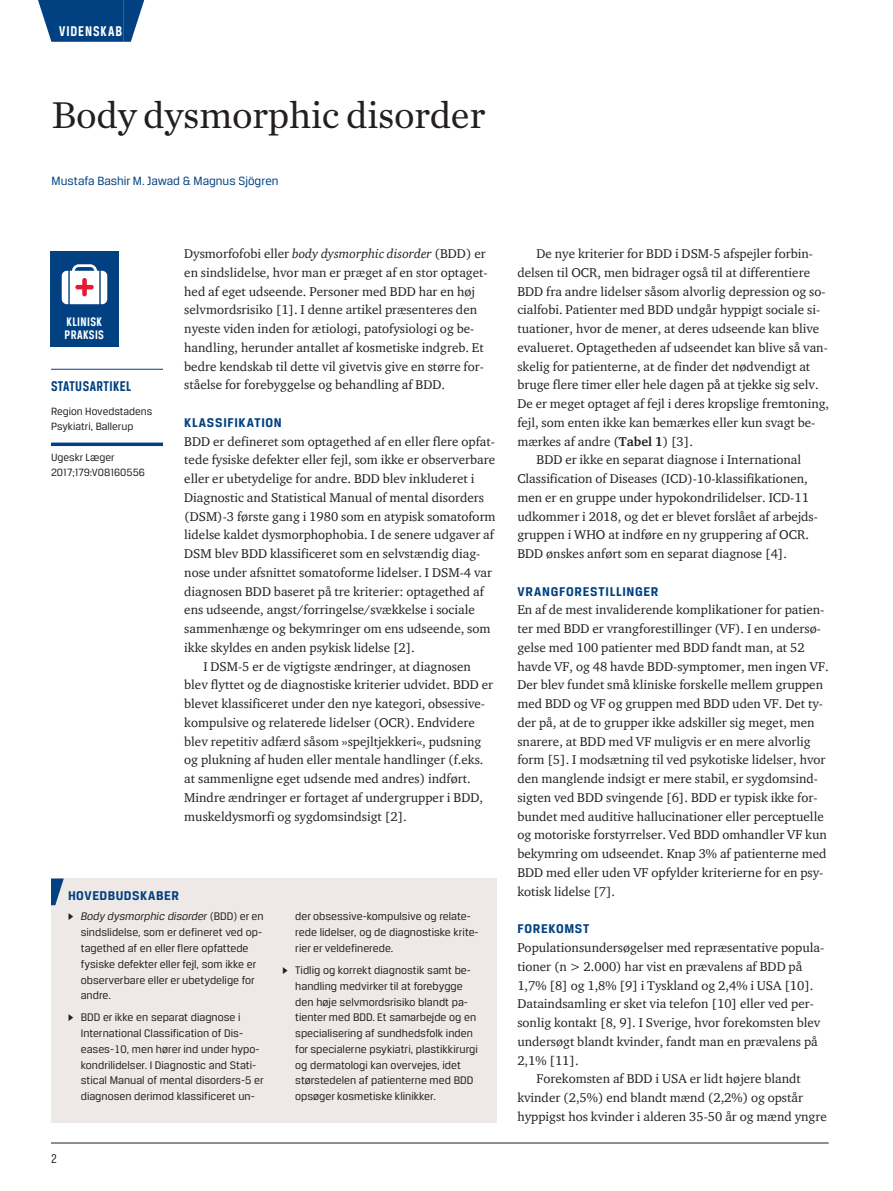
<style>
.page{position:relative;width:893px;height:1191px;background:#fff}
.page>*{position:absolute;margin:0;border:0;box-sizing:border-box;transform-origin:0 0}
.t1{font:39px "Chronicle Text G1";letter-spacing:-.01em;color:#231f20}
.t2{font:700 15px "Breuer Condensed";letter-spacing:.03em;color:#014081}
.t3{font:700 15px "Breuer Condensed";letter-spacing:.065em;color:#fff}
.t4{font:700 13.5px "Breuer Text";letter-spacing:.05em;color:#014081}
.t5{font:13.5px "Breuer Condensed";color:#231f20}
.t6{font:700 13.2px/13.2px "Breuer Condensed";letter-spacing:.03em;color:#fff}
.t7{font:13.05px/18.8px "ITC Charter Com";color:#231f20}
.t8{font:12.75px "Breuer Text";color:#014081}
.t9{font:11.7px/15.8px "Breuer Text";color:#231f20}
.t10{font:11.25px/15px "Breuer Text";color:#231f20}
.s1{font-style:italic}
.s2{font-family:"Greta Text"}
.s3{font-weight:700}
</style>
<div class="page">
<hr style="left:51px;top:1142px;width:778px;height:1px;background:#231f20">
<div style="left:59px;top:0;width:64px;height:42px;background:#014081"></div>
<svg style="left:38px;top:0;width:21px;height:42px"></svg>
<svg style="left:123px;top:0;width:21px;height:42px"></svg>
<hr style="left:51px;top:369px;width:112px;height:1px;background:#014081">
<svg style="left:51px;top:442px;width:112px;height:4px"></svg>
<div style="left:51px;top:878px;width:445px;height:245px;background:#eee9e6"></div>
<svg style="left:51px;top:878px;width:13px;height:27px"></svg>
<div style="left:50px;top:251px;width:69px;height:95px;background:#014081"></div>
<svg style="left:62px;top:264px;width:45px;height:40px;background:#cdc9d8"></svg>
<p class="t3" style="left:59px;top:23px;width:65px">VIDENSKAB</p>
<h1 class="t1" style="left:52px;top:86px;width:435px">Body dysmorphic disorder</h1>
<p class="t8" style="left:52px;top:174px;width:228px">Mustafa Bashir M. Jawad &amp; Magnus Sjögren</p>
<p class="t6" style="left:65px;top:315px;width:41px">KLINISK<br>PRAKSIS</p>
<p class="t2" style="left:51px;top:378px;width:82px">STATUSARTIKEL</p>
<p class="t10" style="left:51px;top:403px;width:103px">Region Hovedstadens<br>Psykiatri, Ballerup</p>
<p class="t10" style="left:51px;top:450px;width:96px">Ugeskr Læger<br>2017;179:V08160556</p>
<p class="t7" style="left:184px;top:244px;width:305px">Dysmorfofobi eller <span class="s1">body dysmorphic disorder</span> (BDD) er en sindslidelse, hvor man er præget af en stor optaget&shy;hed af eget udseende. Personer med BDD har en høj selvmordsrisiko [1]. I denne artikel præsenteres den nyeste viden inden for ætiologi, patofysiologi og be&shy;handling, herunder antallet af kosmetiske indgreb. Et bedre kendskab til dette vil givetvis give en større for&shy;ståelse for forebyggelse og behandling af BDD.</p>
<p class="t4" style="left:184px;top:415px;width:99px">KLASSIFIKATION</p>
<p class="t7" style="left:184px;top:431px;width:312px">BDD er defineret som optagethed af en eller flere opfat-</p>
<p class="t7" style="left:184px;top:450px;width:312px">tede fysiske defekter eller fejl, som ikke er observerbare</p>
<p class="t7" style="left:184px;top:469px;width:292px">eller er ubetydelige for andre. BDD blev inkluderet i</p>
<p class="t7" style="left:184px;top:488px;width:301px">Diagnostic and Statistical Manual of mental disorders</p>
<p class="t7" style="left:184px;top:506px;width:313px">(DSM)-3 første gang i 1980 som en atypisk somatoform</p>
<p class="t7" style="left:184px;top:525px;width:311px">lidelse kaldet dysmorphophobia. I de senere udgaver af</p>
<p class="t7" style="left:184px;top:544px;width:298px">DSM blev BDD klassificeret som en selvstændig diag-</p>
<p class="t7" style="left:184px;top:563px;width:309px">nose under afsnittet somatoforme lidelser. I DSM-4 var</p>
<p class="t7" style="left:184px;top:581px;width:301px">diagnosen BDD baseret på tre kriterier: optagethed af</p>
<p class="t7" style="left:184px;top:600px;width:292px">ens udseende, angst/forringelse/svækkelse i sociale</p>
<p class="t7" style="left:184px;top:619px;width:308px">sammenhænge og bekymringer om ens udseende, som</p>
<p class="t7" style="left:184px;top:638px;width:232px">ikke skyldes en anden psykisk lidelse [2].</p>
<p class="t7" style="left:203px;top:656px;width:269px">I DSM-5 er de vigtigste ændringer, at diagnosen</p>
<p class="t7" style="left:184px;top:675px;width:310px">blev flyttet og de diagnostiske kriterier udvidet. BDD er</p>
<p class="t7" style="left:184px;top:694px;width:302px">blevet klassificeret under den nye kategori, obsessive-</p>
<p class="t7" style="left:184px;top:713px;width:292px">kompulsive og relaterede lidelser (OCR). Endvidere</p>
<p class="t7" style="left:184px;top:731px;width:298px">blev repetitiv adfærd såsom »spejltjekkeri«, pudsning</p>
<p class="t7" style="left:184px;top:750px;width:301px">og plukning af huden eller mentale handlinger (f.eks.</p>
<p class="t7" style="left:184px;top:769px;width:288px">at sammenligne eget udsende med andres) indført.</p>
<p class="t7" style="left:184px;top:788px;width:300px">Mindre ændringer er fortaget af undergrupper i BDD,</p>
<p class="t7" style="left:184px;top:806px;width:224px">muskeldysmorfi og sygdomsindsigt [2].</p>
<p class="t4" style="left:68px;top:888px;width:104px">HOVEDBUDSKABER</p>
<p class="t9" style="left:81px;top:908px;width:184px;text-indent:-13px"><span class="s2">▶</span> <span class="s1">Body dysmorphic disorder</span> (BDD) er en sindslidelse, som er defineret ved op&shy;tagethed af en eller flere opfattede fysiske defekter eller fejl, som ikke er observerbare eller er ubetydelige for andre.</p>
<p class="t9" style="left:81px;top:1009px;width:184px;text-indent:-13px"><span class="s2">▶</span> BDD er ikke en separat diagnose i International Classification of Dis&shy;eases-10, men hører ind under hypo&shy;kondrilidelser. I Diagnostic and Stati&shy;stical Manual of mental disorders-5 er diagnosen derimod klassificeret un-</p>
<p class="t9" style="left:295px;top:908px;width:185px">der obsessive-kompulsive og relate&shy;rede lidelser, og de diagnostiske krite&shy;rier er veldefinerede.</p>
<p class="t9" style="left:295px;top:962px;width:184px;text-indent:-13px"><span class="s2">▶</span> Tidlig og korrekt diagnostik samt be&shy;handling medvirker til at forebygge den høje selvmordsrisiko blandt pa&shy;tienter med BDD. Et samarbejde og en specialisering af sundhedsfolk inden for specialerne psykiatri, plastikkirurgi og dermatologi kan overvejes, idet størstedelen af patienterne med BDD opsøger kosmetiske klinikker.</p>
<p class="t5" style="left:51px;top:1150px;width:7px">2</p>
<p class="t7" style="left:536px;top:244px;width:278px">De nye kriterier for BDD i DSM-5 afspejler forbin-</p>
<p class="t7" style="left:517px;top:263px;width:294px">delsen til OCR, men bidrager også til at differentiere</p>
<p class="t7" style="left:517px;top:281px;width:310px">BDD fra andre lidelser såsom alvorlig depression og so-</p>
<p class="t7" style="left:517px;top:300px;width:304px">cialfobi. Patienter med BDD undgår hyppigt sociale si-</p>
<p class="t7" style="left:517px;top:319px;width:303px">tuationer, hvor de mener, at deres udseende kan blive</p>
<p class="t7" style="left:517px;top:338px;width:312px">evalueret. Optagetheden af udseendet kan blive så van-</p>
<p class="t7" style="left:517px;top:356px;width:294px">skelig for patienterne, at de finder det nødvendigt at</p>
<p class="t7" style="left:517px;top:375px;width:303px">bruge flere timer eller hele dagen på at tjekke sig selv.</p>
<p class="t7" style="left:517px;top:394px;width:313px">De er meget optaget af fejl i deres kropslige fremtoning,</p>
<p class="t7" style="left:517px;top:413px;width:300px">fejl, som enten ikke kan bemærkes eller kun svagt be-</p>
<p class="t7" style="left:517px;top:431px;width:177px">mærkes af andre (<span class="s3">Tabel 1</span>) [3].</p>
<p class="t7" style="left:536px;top:450px;width:266px">BDD er ikke en separat diagnose i International</p>
<p class="t7" style="left:517px;top:469px;width:292px">Classification of Diseases (ICD)-10-klassifikationen,</p>
<p class="t7" style="left:517px;top:488px;width:293px">men er en gruppe under hypokondrilidelser. ICD-11</p>
<p class="t7" style="left:517px;top:506px;width:302px">udkommer i 2018, og det er blevet forslået af arbejds-</p>
<p class="t7" style="left:517px;top:525px;width:293px">gruppen i WHO at indføre en ny gruppering af OCR.</p>
<p class="t7" style="left:517px;top:544px;width:271px">BDD ønskes anført som en separat diagnose [4].</p>
<p class="t4" style="left:517px;top:583px;width:143px">VRANGFORESTILLINGER</p>
<p class="t7" style="left:517px;top:600px;width:313px">En af de mest invaliderende komplikationer for patien&shy;ter med BDD er vrangforestillinger (VF). I en undersø&shy;gelse med 100 patienter med BDD fandt man, at 52 havde VF, og 48 havde BDD-symptomer, men ingen VF.<br>Der blev fundet små kliniske forskelle mellem gruppen med BDD og VF og gruppen med BDD uden VF. Det ty&shy;der på, at de to grupper ikke adskiller sig meget, men snarere, at BDD med VF muligvis er en mere alvorlig form [5]. I modsætning til ved psykotiske lidelser, hvor den manglende indsigt er mere stabil, er sygdomsind&shy;sigten ved BDD svingende [6]. BDD er typisk ikke for&shy;bundet med auditive hallucinationer eller perceptuelle og motoriske forstyrrelser. Ved BDD omhandler VF kun bekymring om udseendet. Knap 3% af patienterne med BDD med eller uden VF opfylder kriterierne for en psy&shy;kotisk lidelse [7].</p>
<p class="t4" style="left:517px;top:921px;width:74px">FOREKOMST</p>
<p class="t7" style="left:517px;top:938px;width:308px">Populationsundersøgelser med repræsentative popula-</p>
<p class="t7" style="left:517px;top:956px;width:286px">tioner (n &gt; 2.000) har vist en prævalens af BDD på</p>
<p class="t7" style="left:517px;top:975px;width:298px">1,7% [8] og 1,8% [9] i Tyskland og 2,4% i USA [10].</p>
<p class="t7" style="left:517px;top:994px;width:298px">Dataindsamling er sket via telefon [10] eller ved per-</p>
<p class="t7" style="left:517px;top:1013px;width:305px">sonlig kontakt [8, 9]. I Sverige, hvor forekomsten blev</p>
<p class="t7" style="left:517px;top:1031px;width:302px">undersøgt blandt kvinder, fandt man en prævalens på</p>
<p class="t7" style="left:517px;top:1050px;width:63px">2,1% [11].</p>
<p class="t7" style="left:536px;top:1069px;width:266px">Forekomsten af BDD i USA er lidt højere blandt</p>
<p class="t7" style="left:517px;top:1088px;width:287px">kvinder (2,5%) end blandt mænd (2,2%) og opstår</p>
<p class="t7" style="left:517px;top:1106px;width:311px">hyppigst hos kvinder i alderen 35-50 år og mænd yngre</p>
</div>
